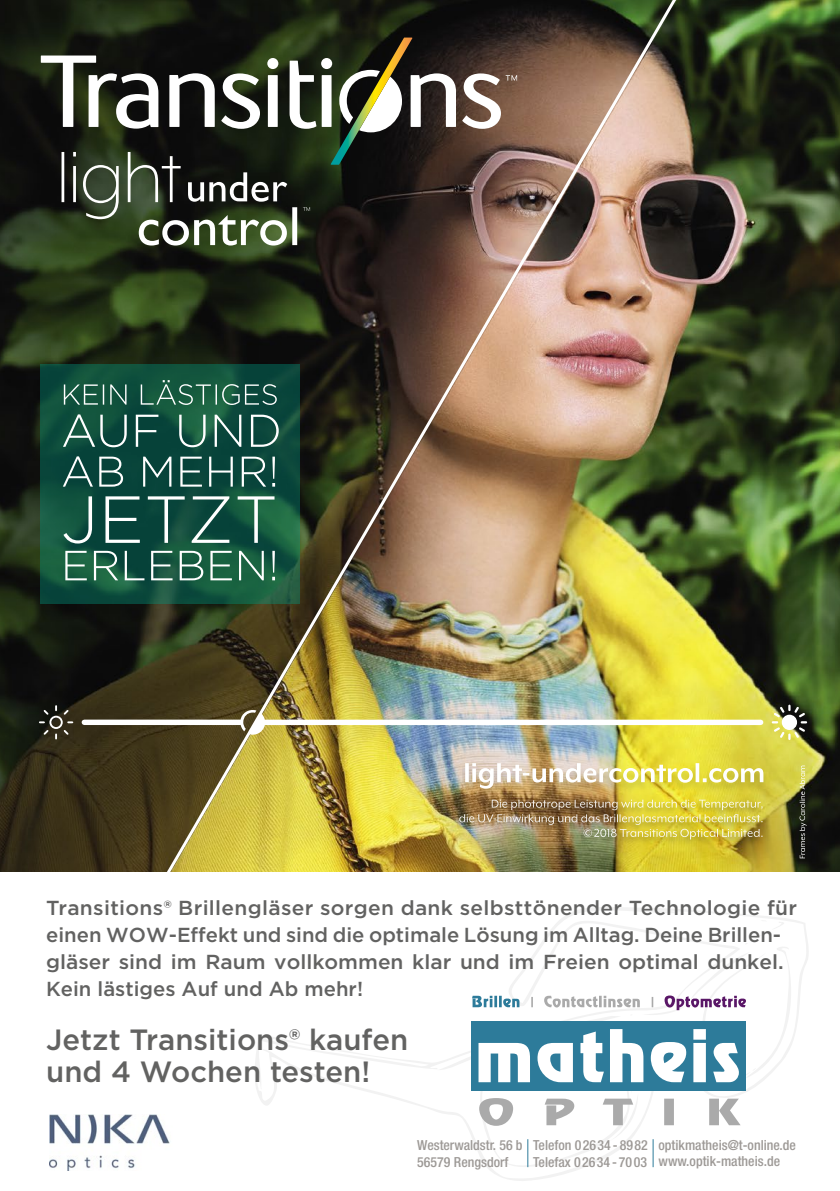
<style>
.page{position:relative;width:840px;height:1191px;background:#fff}
.page>*{position:absolute;margin:0;border:0;box-sizing:border-box;transform-origin:0 0}
.t1{font:500 29.2px/31.6px "Gotham";color:#626261}
.t2{font:500 20.2px/27px "Gotham";color:#626261}
.t3{font:500 condensed 13.8px/16.6px "Helvetica Neue";color:#9d9996}
</style>
<div class="page">
<svg style="left:255px;top:980px;width:546px;height:201px"></svg>
<img style="left:0;top:0;width:104px;height:871px">
<img style="left:104px;top:0;width:735px;height:980px">
<div style="left:581px;top:828px;width:187px;height:19px;background:#181716;opacity:.35"></div>
<div style="left:457px;top:813px;width:311px;height:20px;background:#181716;opacity:.31"></div>
<div style="left:489px;top:799px;width:279px;height:19px;background:#181716;opacity:.35"></div>
<img style="left:459px;top:799px;width:303px;height:40px">
<div style="left:461px;top:762px;width:311px;height:37px;background:#181716;opacity:.2"></div>
<img style="left:465px;top:763px;width:298px;height:25px">
<svg style="left:61px;top:152px;width:236px;height:93px"></svg>
<svg style="left:303px;top:207px;width:7px;height:4px"></svg>
<svg style="left:169px;top:73px;width:46px;height:54px"></svg>
<div style="left:268px;top:75px;width:9px;height:52px;background:#fff"></div>
<div style="left:267px;top:58px;width:11px;height:11px;background:#fff;border-radius:50%"></div>
<div style="left:321px;top:75px;width:10px;height:52px;background:#fff"></div>
<div style="left:321px;top:58px;width:11px;height:11px;background:#fff;border-radius:50%"></div>
<svg style="left:289px;top:61px;width:27px;height:68px"></svg>
<svg style="left:221px;top:73px;width:39px;height:56px"></svg>
<svg style="left:462px;top:73px;width:55px;height:56px"></svg>
<svg style="left:41px;top:56px;width:117px;height:73px"></svg>
<svg style="left:330px;top:38px;width:125px;height:127px"></svg>
<div style="left:262px;top:719px;width:498px;height:6px;background:#fff"></div>
<div style="left:84px;top:719px;width:156px;height:6px;background:#fff"></div>
<svg style="left:770px;top:703px;width:37px;height:38px"></svg>
<svg style="left:38px;top:704px;width:36px;height:36px"></svg>
<svg style="left:240px;top:710px;width:25px;height:24px"></svg>
<svg style="left:799px;top:765px;width:7px;height:93px"></svg>
<svg style="left:41px;top:365px;width:259px;height:239px"></svg>
<svg style="left:65px;top:551px;width:210px;height:29px"></svg>
<svg style="left:63px;top:496px;width:211px;height:47px"></svg>
<svg style="left:63px;top:456px;width:212px;height:30px"></svg>
<svg style="left:63px;top:414px;width:215px;height:33px"></svg>
<svg style="left:64px;top:380px;width:212px;height:25px"></svg>
<img style="left:50px;top:1114px;width:120px;height:56px">
<div style="left:471px;top:1021px;width:274px;height:69px;background:#2d7b9a"></div>
<svg style="left:478px;top:1029px;width:260px;height:53px"></svg>
<svg style="left:664px;top:995px;width:81px;height:15px"></svg>
<svg style="left:531px;top:995px;width:122px;height:12px"></svg>
<svg style="left:471px;top:995px;width:48px;height:12px"></svg>
<svg style="left:479px;top:1098px;width:261px;height:27px"></svg>
<svg style="left:527px;top:1139px;width:1px;height:28px"></svg>
<svg style="left:652px;top:1139px;width:1px;height:28px"></svg>
<p class="t2" style="left:46px;top:894px;width:752px">Transitions® Brillengläser sorgen dank selbsttönender Technologie für einen WOW-Effekt und sind die optimale Lösung im Alltag. Deine Brillen&shy;gläser sind im Raum vollkommen klar und im Freien optimal dunkel.<br>Kein lästiges Auf und Ab mehr!</p>
<p class="t1" style="left:46px;top:1024px;width:363px">Jetzt Transitions® kaufen und 4 Wochen testen!</p>
<p class="t3" style="left:417px;top:1136px;width:107px">Westerwaldstr. 56 b<br>56579 Rengsdorf</p>
<p class="t3" style="left:658px;top:1136px;width:139px">optikmatheis@t-online.de www.optik-matheis.de</p>
<p class="t3" style="left:533px;top:1136px;width:116px">Telefon 02634 - 8982<br>Telefax 02634 - 7003</p>
</div>
